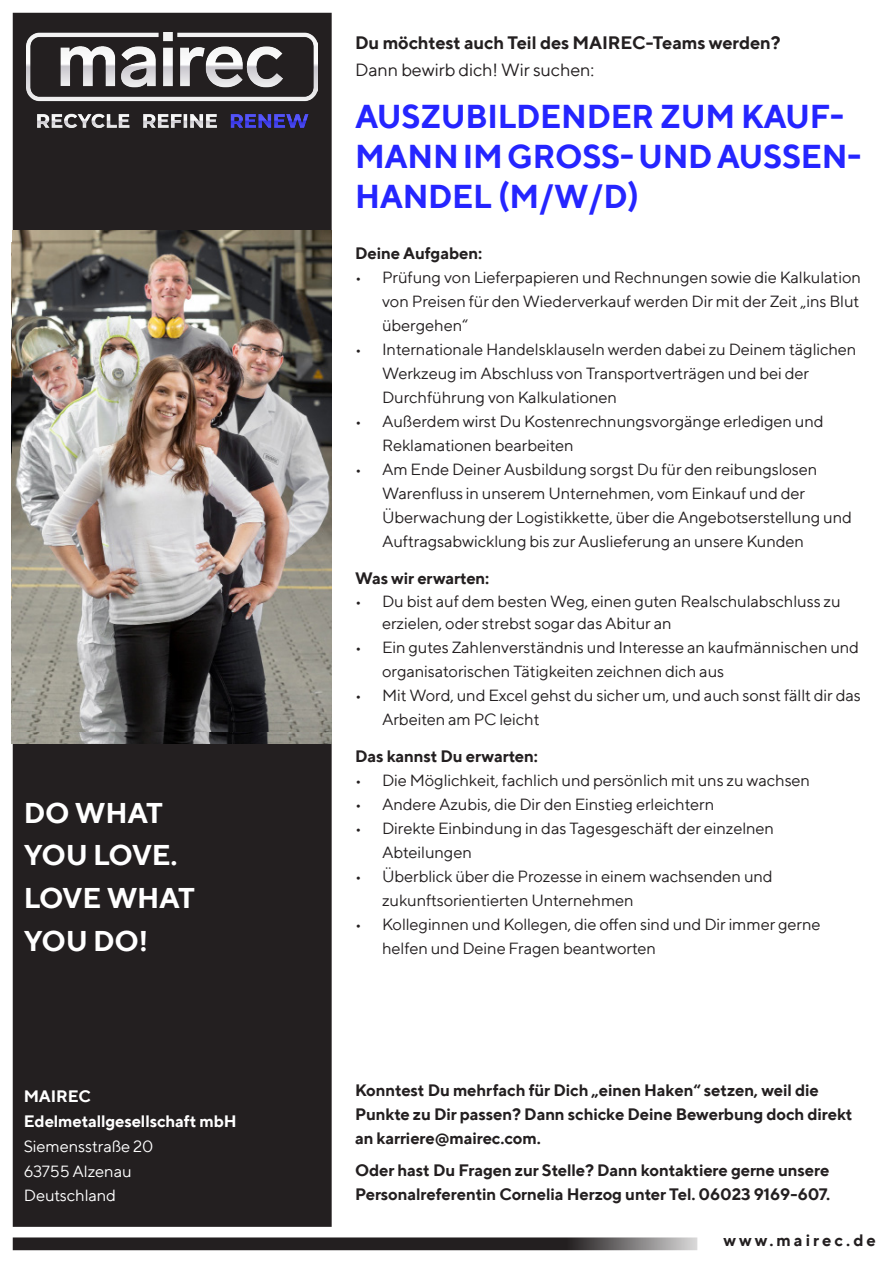
<style>
.page{position:relative;width:893px;height:1263px;background:#fff}
.page>*{position:absolute;margin:0;border:0;box-sizing:border-box;transform-origin:0 0}
.t1{font:700 33px/39.6px "TT Norms";letter-spacing:-.01em;color:#2525ff}
.t2{font:700 28.5px/42.8px "TT Norms";letter-spacing:-.01em;color:#fff}
.t3{font:700 18px "TT Norms";letter-spacing:-.01em;color:#231f20}
.t4{font:18px "TT Norms";letter-spacing:-.01em;color:#231f20}
.t5{font:16.5px/24px "TT Norms";letter-spacing:-.01em;color:#231f20}
.t6{font:700 16.5px/24px "TT Norms";letter-spacing:-.01em;color:#231f20}
.t7{font:16.5px/24.8px "TT Norms";letter-spacing:-.01em;color:#fff}
.t8{font:700 16.5px/24.8px "TT Norms";letter-spacing:-.01em;color:#fff}
.t9{font:700 16.5px "TT Norms";letter-spacing:.18em;color:#231f20}
</style>
<div class="page">
<div style="left:14px;top:14px;width:317px;height:1212px;background:#231f20"></div>
<img style="left:27px;top:33px;width:291px;height:95px">
<img style="left:12px;top:243px;width:319px;height:501px">
<img style="left:13px;top:230px;width:319px;height:501px">
<svg style="left:16px;top:1240px;width:678px;height:7px;background:#333031"></svg>
<div style="left:13px;top:1237px;width:684px;height:13px;border:2px solid #231f20"></div>
<h2 class="t2" style="left:24px;top:790px;width:172px">DO WHAT<br>YOU LOVE.<br>LOVE WHAT<br>YOU DO!</h2>
<p class="t8" style="left:24px;top:1084px;width:214px">MAIREC<br>Edelmetallgesellschaft mbH</p>
<p class="t7" style="left:24px;top:1133px;width:131px">Siemensstraße 20<br>63755 Alzenau<br>Deutschland</p>
<p class="t3" style="left:355px;top:32px;width:427px">Du möchtest auch Teil des MAIREC-Teams werden?</p>
<p class="t4" style="left:355px;top:59px;width:241px">Dann bewirb dich! Wir suchen:</p>
<h1 class="t1" style="left:355px;top:96px;width:507px">AUSZUBILDENDER ZUM KAUF-<br>MANN IM GROSS- UND AUSSEN-<br>HANDEL (M/W/D)</h1>
<p class="t6" style="left:355px;top:241px;width:129px">Deine Aufgaben:</p>
<p class="t5" style="left:382px;top:265px;width:480px;text-align:justify;text-indent:-27px">• Prüfung von Lieferpapieren und Rechnungen sowie die Kalkulation von Preisen für den Wiederverkauf werden Dir mit der Zeit „ins Blut übergehen“</p>
<p class="t5" style="left:382px;top:337px;width:476px;text-indent:-27px">• Internationale Handelsklauseln werden dabei zu Deinem täglichen<br>Werkzeug im Abschluss von Transportverträgen und bei der<br>Durchführung von Kalkulationen</p>
<p class="t5" style="left:382px;top:409px;width:443px;text-indent:-27px">• Außerdem wirst Du Kostenrechnungsvorgänge erledigen und<br>Reklamationen bearbeiten</p>
<p class="t5" style="left:382px;top:457px;width:471px;text-indent:-27px">• Am Ende Deiner Ausbildung sorgst Du für den reibungslosen Warenfluss in unserem Unternehmen, vom Einkauf und der Überwachung der Logistikkette, über die Angebotserstellung und Auftragsabwicklung bis zur Auslieferung an unsere Kunden</p>
<p class="t6" style="left:355px;top:566px;width:136px">Was wir erwarten:</p>
<p class="t5" style="left:382px;top:589px;width:460px;line-height:22.5px;text-indent:-27px">• Du bist auf dem besten Weg, einen guten Realschulabschluss zu erzielen, oder strebst sogar das Abitur an</p>
<p class="t5" style="left:382px;top:635px;width:479px;text-indent:-27px">• Ein gutes Zahlenverständnis und Interesse an kaufmännischen und organisatorischen Tätigkeiten zeichnen dich aus</p>
<p class="t5" style="left:382px;top:683px;width:480px;text-indent:-27px">• Mit Word, und Excel gehst du sicher um, und auch sonst fällt dir das<br>Arbeiten am PC leicht</p>
<p class="t6" style="left:355px;top:744px;width:184px">Das kannst Du erwarten:</p>
<p class="t5" style="left:355px;top:768px;width:457px">• Die Möglichkeit, fachlich und persönlich mit uns zu wachsen</p>
<p class="t5" style="left:355px;top:792px;width:361px">• Andere Azubis, die Dir den Einstieg erleichtern</p>
<p class="t5" style="left:382px;top:816px;width:394px;text-indent:-27px">• Direkte Einbindung in das Tagesgeschäft der einzelnen<br>Abteilungen</p>
<p class="t5" style="left:382px;top:864px;width:392px;text-indent:-27px">• Überblick über die Prozesse in einem wachsenden und zukunftsorientierten Unternehmen</p>
<p class="t5" style="left:382px;top:912px;width:440px;text-indent:-27px">• Kolleginnen und Kollegen, die offen sind und Dir immer gerne helfen und Deine Fragen beantworten</p>
<p class="t6" style="left:355px;top:1077px;width:499px">Konntest Du mehrfach für Dich „einen Haken“ setzen, weil die<br>Punkte zu Dir passen? Dann schicke Deine Bewerbung doch direkt an karriere@mairec.com.</p>
<p class="t6" style="left:355px;top:1158px;width:477px">Oder hast Du Fragen zur Stelle? Dann kontaktiere gerne unsere<br>Personalreferentin Cornelia Herzog unter Tel. 06023 9169-607.</p>
<p class="t9" style="left:723px;top:1230px;width:154px">www.mairec.de</p>
</div>
